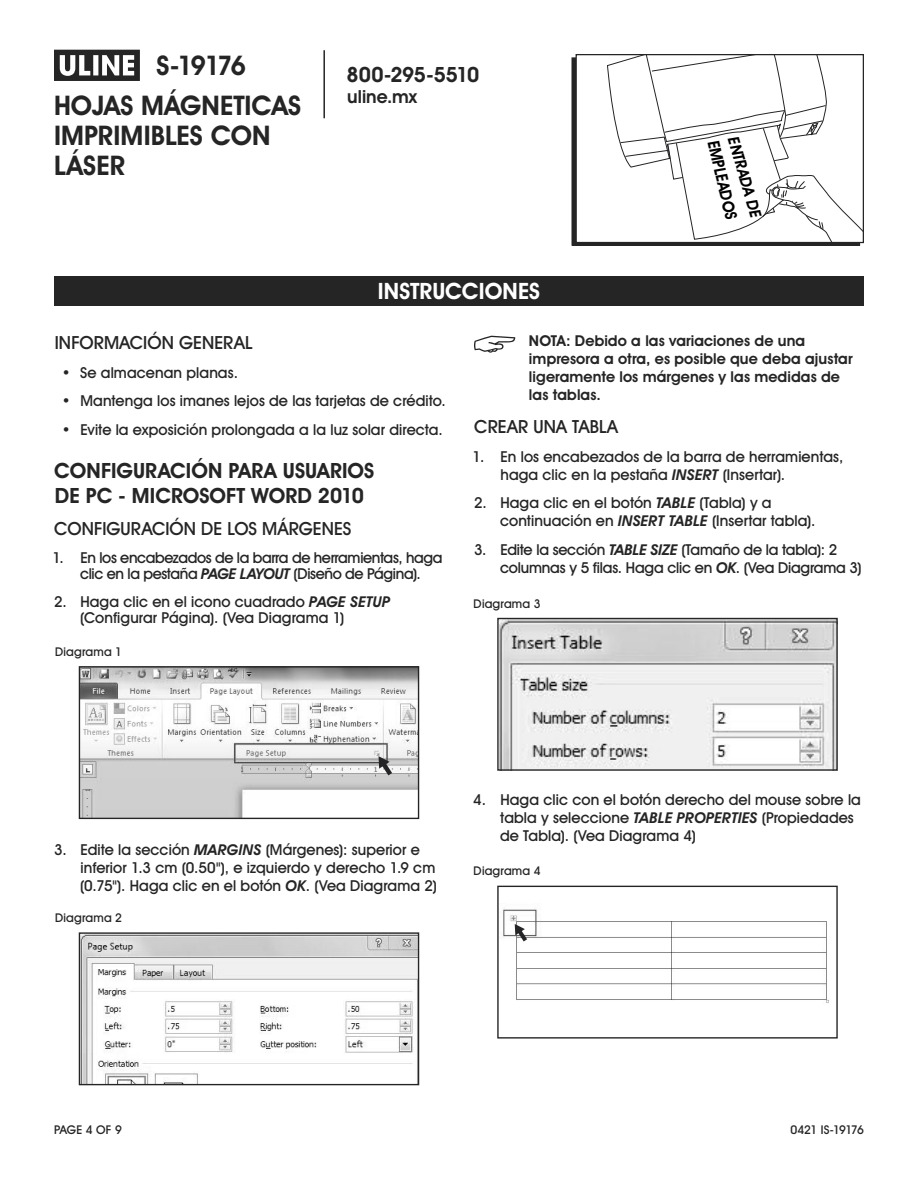
<style>
.page{position:relative;width:918px;height:1188px;background:#fff}
.page>*{position:absolute;margin:0;border:0;box-sizing:border-box;transform-origin:0 0}
.t1{font:700 27px/39.8px "Uline Two Knine";letter-spacing:.005em;color:#252525}
.t2{font:700 22.5px "Uline Two Knine";color:#fff}
.t3{font:700 21px/25.2px "Uline Two Knine";color:#252525}
.t4{font:700 21px "Uline Two Knine";letter-spacing:-.02em;color:#252525}
.t5{font:18px "Uline Two Knine";letter-spacing:.005em;color:#252525}
.t6{font:700 18px "Uline Two Knine";color:#252525}
.t7{font:700 16.35px "Uline Two Knine";color:#000;scale:.92 1}
.t8{font:700 15.75px "Uline Two Knine";color:#000;scale:.95 1}
.t9{font:15px/18px "Uline Two Knine";letter-spacing:.005em;color:#252525}
.t10{font:700 15px/18px "Uline Two Knine";letter-spacing:.005em;color:#252525}
.t11{font:15px/16.5px "Uline Two Knine";letter-spacing:-.025em;color:#252525;text-align:center}
.t12{font:15px/18px "Uline Two Knine";letter-spacing:-.015em;color:#252525}
.t13{font:12px "Uline Two Knine";letter-spacing:.015em;color:#252525}
.t14{font:12px "Uline Two Knine";letter-spacing:-.05em;color:#252525}
.s1{font-style:italic}
</style>
<div class="page">
<hr style="left:323px;top:50px;width:2px;height:68px;background:#252525">
<svg style="left:54px;top:50px;width:86px;height:31px"></svg>
<svg style="left:607px;top:56px;width:255px;height:185px"></svg>
<div style="left:576px;top:54px;width:288px;height:189px;border:1px solid #252525"></div>
<div style="left:54px;top:276px;width:810px;height:30px;background:#252525"></div>
<svg style="left:474px;top:336px;width:41px;height:17px"></svg>
<img style="left:81px;top:668px;width:336px;height:149px">
<svg style="left:379px;top:756px;width:13px;height:19px"></svg>
<div style="left:79px;top:666px;width:340px;height:153px;border:1px solid #252525"></div>
<img style="left:81px;top:934px;width:336px;height:149px">
<div style="left:79px;top:932px;width:340px;height:153px;border:1px solid #252525"></div>
<img style="left:500px;top:620px;width:336px;height:149px">
<div style="left:497px;top:618px;width:341px;height:153px;border:1px solid #252525"></div>
<img style="left:503px;top:909px;width:326px;height:94px">
<svg style="left:515px;top:924px;width:12px;height:17px"></svg>
<div style="left:497px;top:886px;width:341px;height:153px;border:1px solid #252525"></div>
<h1 class="t1" style="left:54px;top:45px;width:249px;text-indent:103px">S-19176<br>HOJAS MÁGNETICAS</h1>
<h1 class="t1" style="left:54px;top:120px;width:218px;line-height:30px">IMPRIMIBLES CON<br>LÁSER</h1>
<h3 class="t4" style="left:347px;top:62px;width:134px">800-295-5510</h3>
<p class="t6" style="left:347px;top:86px;width:71px">uline.mx</p>
<h2 class="t2" style="left:378px;top:278px;width:164px">INSTRUCCIONES</h2>
<p class="t8" style="left:742px;top:134px;width:89px;rotate:74deg">ENTRADA DE</p>
<p class="t7" style="left:723px;top:138px;width:89px;rotate:77deg">EMPLEADOS</p>
<p class="t5" style="left:55px;top:331px;width:199px">INFORMACIÓN GENERAL</p>
<p class="t9" style="left:62px;top:363px;width:178px">• Se almacenan planas.</p>
<p class="t9" style="left:62px;top:392px;width:386px">• Mantenga los imanes lejos de las tarjetas de crédito.</p>
<p class="t9" style="left:62px;top:421px;width:382px">• Evite la exposición prolongada a la luz solar directa.</p>
<h3 class="t3" style="left:54px;top:458px;width:321px">CONFIGURACIÓN PARA USUARIOS<br>DE PC - MICROSOFT WORD 2010</h3>
<p class="t5" style="left:54px;top:518px;width:299px">CONFIGURACIÓN DE LOS MÁRGENES</p>
<p class="t11" style="left:53px;top:549px;width:391px">1. En los encabezados de la barra de herramientas, haga clic en la pestaña <span class="s1">PAGE LAYOUT</span> (Diseño de Página).</p>
<p class="t9" style="left:80px;top:593px;width:312px;line-height:16.5px;text-indent:-26px">2. Haga clic en el icono cuadrado <span class="s1">PAGE SETUP </span>(Configurar Página). (Vea Diagrama 1)</p>
<p class="t13" style="left:55px;top:644px;width:68px">Diagrama 1</p>
<p class="t10" style="left:529px;top:332px;width:325px">NOTA: Debido a las variaciones de una impresora a otra, es posible que deba ajustar ligeramente los márgenes y las medidas de las tablas.</p>
<p class="t5" style="left:474px;top:415px;width:145px">CREAR UNA TABLA</p>
<p class="t9" style="left:501px;top:447px;width:344px;text-indent:-28px">1. En los encabezados de la barra de herramientas, haga clic en la pestaña <span class="s1">INSERT</span> (Insertar).</p>
<p class="t9" style="left:500px;top:494px;width:317px;text-indent:-26px">2. Haga clic en el botón <span class="s1">TABLE</span> (Tabla) y a continuación en <span class="s1">INSERT TABLE</span> (Insertar tabla).</p>
<p class="t12" style="left:500px;top:541px;width:363px;text-indent:-26px">3. Edite la sección <span class="s1">TABLE SIZE</span> (Tamaño de la tabla): 2 columnas y 5 filas. Haga clic en <span class="s1">OK</span>. (Vea Diagrama 3)</p>
<p class="t13" style="left:474px;top:596px;width:68px">Diagrama 3</p>
<p class="t9" style="left:80px;top:840px;width:358px;text-indent:-26px">3. Edite la sección <span class="s1">MARGINS</span> (Márgenes): superior e inferior 1.3 cm (0.50"), e izquierdo y derecho 1.9 cm (0.75"). Haga clic en el botón <span class="s1">OK</span>. (Vea Diagrama 2)</p>
<p class="t13" style="left:55px;top:911px;width:68px">Diagrama 2</p>
<p class="t9" style="left:500px;top:791px;width:362px;text-indent:-27px">4. Haga clic con el botón derecho del mouse sobre la tabla y seleccione <span class="s1">TABLE PROPERTIES</span> (Propiedades de Tabla). (Vea Diagrama 4)</p>
<p class="t13" style="left:474px;top:864px;width:68px">Diagrama 4</p>
<p class="t13" style="left:54px;top:1122px;width:69px">PAGE 4 OF 9</p>
<p class="t14" style="left:791px;top:1122px;width:75px">0421 IS-19176</p>
</div>
